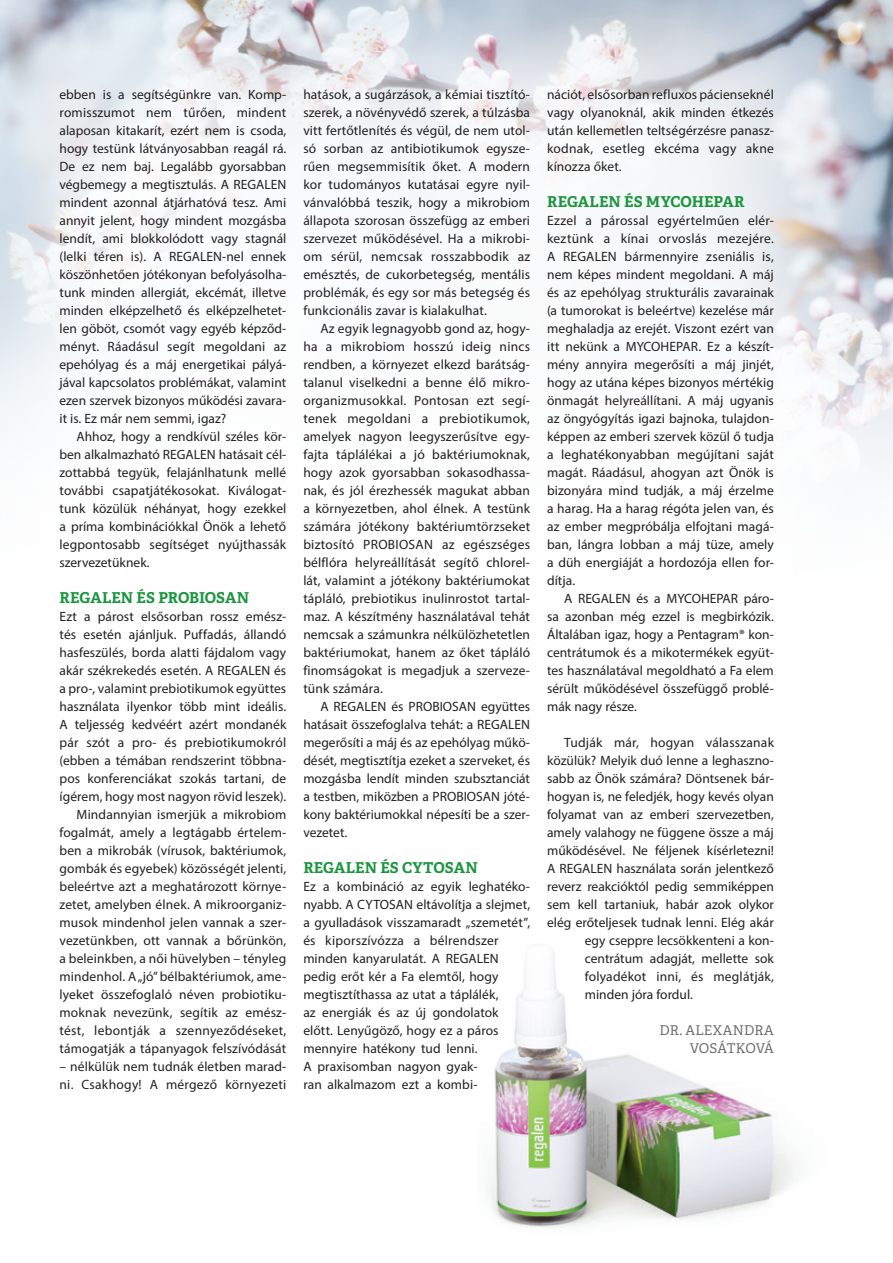
<style>
.page{position:relative;width:893px;height:1263px;background:#fff}
.page>*{position:absolute;margin:0;border:0;box-sizing:border-box;transform-origin:0 0}
.szövegközi_alcímek{font:700 15px "Adelle Basic";color:#1b953e}
.Szövegtörzs{font:13.5px/18px "Myriad Pro";color:#231f20;text-align:justify}
.Szövegtörzs_nincs_be{font:13.5px/18px "Myriad Pro";letter-spacing:.005em;color:#231f20;text-align:justify}
.aláírás{font:13.5px/18px "Adelle Basic";letter-spacing:.005em;color:#6c6d70;text-align:right}
</style>
<div class="page">
<div style="left:0;top:0;width:893px;height:1223px;background:#fff;opacity:.88"></div>
<p class="Szövegtörzs" style="left:60px;top:85px;width:228px">ebben is a segítségünkre van. Komp&shy;romisszumot nem tűrően, mindent alaposan kitakarít, ezért nem is csoda, hogy testünk látványosabban reagál rá.<br>De ez nem baj. Legalább gyorsabban végbemegy a megtisztulás. A REGALEN mindent azonnal átjárhatóvá tesz. Ami annyit jelent, hogy mindent mozgásba lendít, ami blokkolódott vagy stagnál (lelki téren is). A REGALEN-nel ennek köszönhetően jótékonyan befolyásolha&shy;tunk minden allergiát, ekcémát, illetve minden elképzelhető és elképzelhetet&shy;len göböt, csomót vagy egyéb képződ&shy;ményt. Ráadásul segít megoldani az epehólyag és a máj energetikai pályá&shy;jával kapcsolatos problémákat, valamint ezen szervek bizonyos működési zavara&shy;it is. Ez már nem semmi, igaz?</p>
<p class="Szövegtörzs" style="left:60px;top:427px;width:228px;text-indent:17px">Ahhoz, hogy a rendkívül széles kör&shy;ben alkalmazható REGALEN hatásait cél&shy;zottabbá tegyük, felajánlhatunk mellé további csapatjátékosokat. Kiválogat&shy;tunk közülük néhányat, hogy ezekkel a príma kombinációkkal Önök a lehető legpontosabb segítséget nyújthassák szervezetüknek.</p>
<p class="szövegközi_alcímek" style="left:60px;top:588px;width:191px">REGALEN ÉS PROBIOSAN</p>
<p class="Szövegtörzs_nincs_be" style="left:60px;top:607px;width:228px">Ezt a párost elsősorban rossz emész&shy;tés esetén ajánljuk. Puffadás, állandó hasfeszülés, borda alatti fájdalom vagy akár székrekedés esetén. A REGALEN és a pro-, valamint prebiotikumok együttes használata ilyenkor több mint ideális.<br>A teljesség kedvéért azért mondanék pár szót a pro- és prebiotikumokról (ebben a témában rendszerint többna&shy;pos konferenciákat szokás tartani, de ígérem, hogy most nagyon rövid leszek).</p>
<p class="Szövegtörzs" style="left:60px;top:805px;width:228px;text-indent:17px">Mindannyian ismerjük a mikrobiom fogalmát, amely a legtágabb értelem&shy;ben a mikrobák (vírusok, baktériumok, gombák és egyebek) közösségét jelenti, beleértve azt a meghatározott környe&shy;zetet, amelyben élnek. A mikroorganiz&shy;musok mindenhol jelen vannak a szer&shy;vezetünkben, ott vannak a bőrünkön, a beleinkben, a női hüvelyben – tényleg mindenhol. A „jó” bélbaktériumok, ame&shy;lyeket összefoglaló néven probiotiku&shy;moknak nevezünk, segítik az emész&shy;tést, lebontják a szennyeződéseket, támogatják a tápanyagok felszívódását</p>
<p class="Szövegtörzs" style="left:60px;top:1057px;width:228px">– nélkülük nem tudnák életben marad&shy;ni. Csakhogy! A mérgező környezeti</p>
<p class="Szövegtörzs" style="left:303px;top:85px;width:228px">hatások, a sugárzások, a kémiai tisztító&shy;szerek, a növényvédő szerek, a túlzásba vitt fertőtlenítés és végül, de nem utol&shy;só sorban az antibiotikumok egysze&shy;rűen megsemmisítik őket. A modern kor tudományos kutatásai egyre nyil&shy;vánvalóbbá teszik, hogy a mikrobiom állapota szorosan összefügg az emberi szervezet működésével. Ha a mikrobi&shy;om sérül, nemcsak rosszabbodik az emésztés, de cukorbetegség, mentális problémák, és egy sor más betegség és funkcionális zavar is kialakulhat.</p>
<p class="Szövegtörzs" style="left:303px;top:319px;width:228px;text-indent:17px">Az egyik legnagyobb gond az, hogy&shy;ha a mikrobiom hosszú ideig nincs rendben, a környezet elkezd barátság&shy;talanul viselkedni a benne élő mikro&shy;organizmusokkal. Pontosan ezt segí&shy;tenek megoldani a prebiotikumok, amelyek nagyon leegyszerűsítve egy&shy;fajta táplálékai a jó baktériumoknak, hogy azok gyorsabban sokasodhassa&shy;nak, és jól érezhessék magukat abban a környezetben, ahol élnek. A testünk számára jótékony baktériumtörzseket biztosító PROBIOSAN az egészséges bélflóra helyreállítását segítő chlorel&shy;lát, valamint a jótékony baktériumokat tápláló, prebiotikus inulinrostot tartal&shy;maz. A készítmény használatával tehát nemcsak a számunkra nélkülözhetetlen baktériumokat, hanem az őket tápláló finomságokat is megadjuk a szerveze&shy;tünk számára.</p>
<p class="Szövegtörzs" style="left:303px;top:697px;width:228px;text-indent:17px">A REGALEN és PROBIOSAN együttes hatásait összefoglalva tehát: a REGALEN megerősíti a máj és az epehólyag műkö&shy;dését, megtisztítja ezeket a szerveket, és mozgásba lendít minden szubsztanciát a testben, miközben a PROBIOSAN jóté&shy;kony baktériumokkal népesíti be a szer&shy;vezetet.</p>
<p class="szövegközi_alcímek" style="left:303px;top:858px;width:176px">REGALEN ÉS CYTOSAN</p>
<p class="Szövegtörzs_nincs_be" style="left:303px;top:877px;width:228px;text-align:left">Ez a kombináció az egyik leghatéko&shy;nyabb. A CYTOSAN eltávolítja a slejmet, a gyulladások visszamaradt „szemetét”, és kiporszívózza a bélrendszer minden kanyarulatát. A REGALEN pedig erőt kér a Fa elemtől, hogy megtisztíthassa az utat a táplálék,<br>az energiák és az új gondolatok előtt. Lenyűgöző, hogy ez a páros mennyire hatékony tud lenni.<br>A praxisomban nagyon gyak-<br>ran alkalmazom ezt a kombi-</p>
<p class="Szövegtörzs_nincs_be" style="left:547px;top:85px;width:228px">nációt, elsősorban refluxos pácienseknél vagy olyanoknál, akik minden étkezés után kellemetlen teltségérzésre panasz&shy;kodnak, esetleg ekcéma vagy akne kínozza őket.</p>
<p class="szövegközi_alcímek" style="left:547px;top:192px;width:199px">REGALEN ÉS MYCOHEPAR</p>
<p class="Szövegtörzs_nincs_be" style="left:547px;top:211px;width:228px">Ezzel a párossal egyértelműen elér&shy;keztünk a kínai orvoslás mezejére.<br>A REGALEN bármennyire zseniális is, nem képes mindent megoldani. A máj és az epehólyag strukturális zavarainak (a tumorokat is beleértve) kezelése már meghaladja az erejét. Viszont ezért van itt nekünk a MYCOHEPAR. Ez a készít&shy;mény annyira megerősíti a máj jinjét, hogy az utána képes bizonyos mértékig önmagát helyreállítani. A máj ugyanis az öngyógyítás igazi bajnoka, tulajdon&shy;képpen az emberi szervek közül ő tudja a leghatékonyabban megújítani saját magát. Ráadásul, ahogyan azt Önök is bizonyára mind tudják, a máj érzelme a harag. Ha a harag régóta jelen van, és az ember megpróbálja elfojtani magá&shy;ban, lángra lobban a máj tüze, amely a düh energiáját a hordozója ellen for&shy;dítja.</p>
<p class="Szövegtörzs" style="left:547px;top:589px;width:228px;text-indent:17px">A REGALEN és a MYCOHEPAR páro&shy;sa azonban még ezzel is megbirkózik.<br>Általában igaz, hogy a Pentagram® kon&shy;centrátumok és a mikotermékek együt&shy;tes használatával megoldható a Fa elem sérült működésével összefüggő problé&shy;mák nagy része.</p>
<p class="Szövegtörzs" style="left:564px;top:733px;width:211px">Tudják már, hogyan válasszanak</p>
<p class="Szövegtörzs" style="left:547px;top:751px;width:228px">közülük? Melyik duó lenne a leghaszno-</p>
<p class="Szövegtörzs" style="left:547px;top:769px;width:228px">sabb az Önök számára? Döntsenek bár-</p>
<p class="Szövegtörzs" style="left:547px;top:787px;width:228px">hogyan is, ne feledjék, hogy kevés olyan</p>
<p class="Szövegtörzs" style="left:547px;top:805px;width:228px">folyamat van az emberi szervezetben,</p>
<p class="Szövegtörzs" style="left:547px;top:823px;width:228px">amely valahogy ne függene össze a máj</p>
<p class="Szövegtörzs" style="left:547px;top:841px;width:228px">működésével. Ne féljenek kísérletezni!</p>
<p class="Szövegtörzs" style="left:547px;top:859px;width:228px">A REGALEN használata során jelentkező</p>
<p class="Szövegtörzs" style="left:547px;top:877px;width:228px">reverz reakcióktól pedig semmiképpen</p>
<p class="Szövegtörzs" style="left:547px;top:895px;width:228px">sem kell tartaniuk, habár azok olykor</p>
<p class="Szövegtörzs" style="left:547px;top:913px;width:228px">elég erőteljesek tudnak lenni. Elég akár</p>
<p class="Szövegtörzs" style="left:585px;top:931px;width:191px">egy cseppre lecsökkenteni a kon-</p>
<p class="Szövegtörzs" style="left:585px;top:949px;width:191px">centrátum adagját, mellette sok</p>
<p class="Szövegtörzs" style="left:585px;top:967px;width:191px">folyadékot inni, és meglátják,</p>
<p class="Szövegtörzs" style="left:585px;top:985px;width:109px">minden jóra fordul.</p>
<p class="aláírás" style="left:660px;top:1021px;width:116px">DR. ALEXANDRA<br>VOSÁTKOVÁ</p>
</div>
